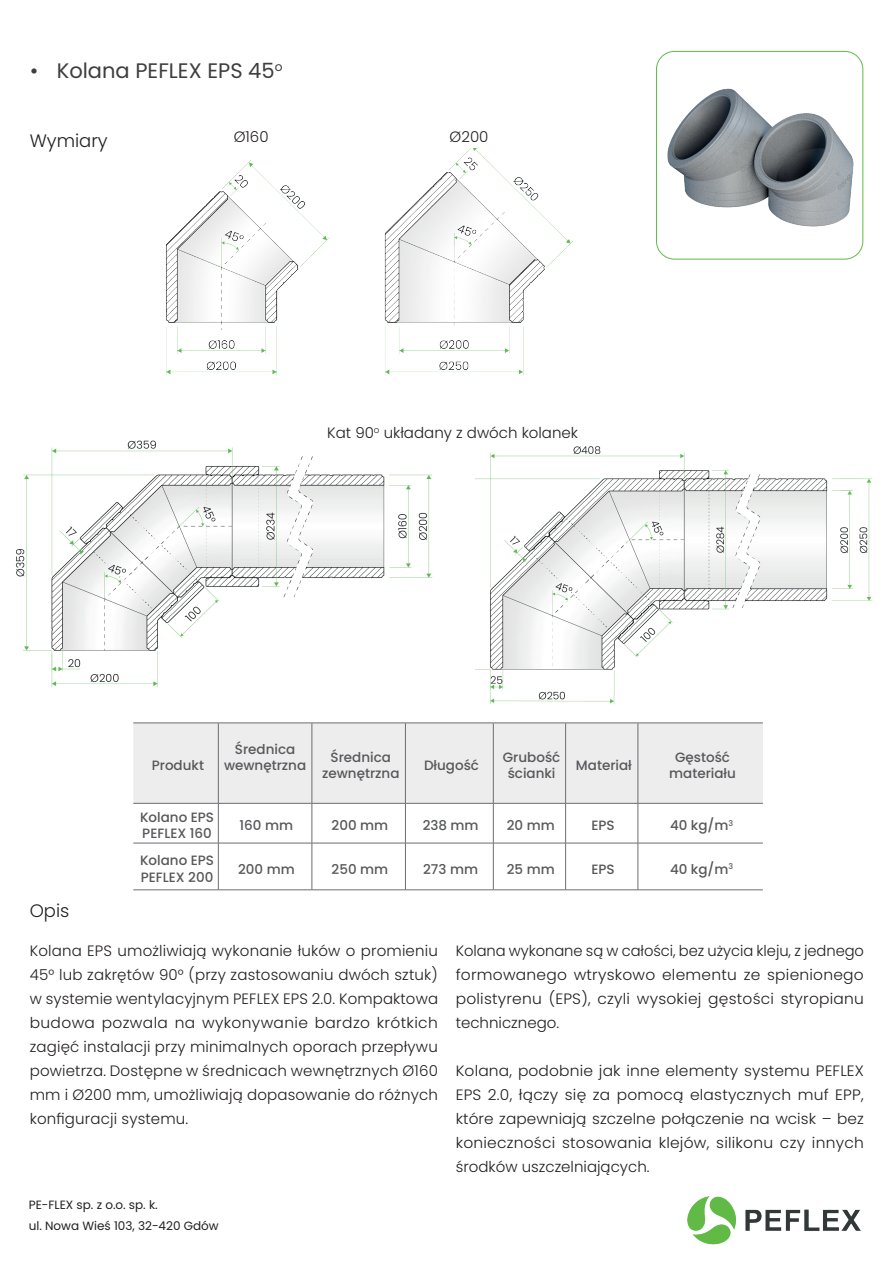
<style>
.page{position:relative;width:893px;height:1263px;background:#fff}
.page>*{position:absolute;margin:0;border:0;box-sizing:border-box;transform-origin:0 0}
.t1{font:21px "Poppins";color:#3e3e3f}
.t2{font:300 18px "Poppins";color:#231f20}
.t3{font:300 15px/24px "Poppins";letter-spacing:.01em;color:#231f20;text-align:justify}
.t4{font:500 13.5px/16.2px "Poppins";color:#57585a;text-align:center}
.t5{font:12px/20.7px "Poppins";color:#231f20}
</style>
<div class="page">
<img style="left:475px;top:446px;width:398px;height:259px">
<img style="left:16px;top:440px;width:417px;height:247px">
<img style="left:687px;top:1196px;width:174px;height:49px">
<img style="left:657px;top:53px;width:206px;height:206px">
<img style="left:166px;top:148px;width:407px;height:228px">
<div style="left:133px;top:723px;width:630px;height:80px;background:#ededee"></div>
<hr style="left:133px;top:722px;width:85px;height:1px;background:#6c6d70">
<hr style="left:218px;top:722px;width:94px;height:1px;background:#6c6d70">
<hr style="left:312px;top:722px;width:93px;height:1px;background:#6c6d70">
<hr style="left:405px;top:722px;width:88px;height:1px;background:#6c6d70">
<hr style="left:493px;top:722px;width:73px;height:1px;background:#6c6d70">
<hr style="left:566px;top:722px;width:72px;height:1px;background:#6c6d70">
<hr style="left:638px;top:722px;width:125px;height:1px;background:#6c6d70">
<hr style="left:133px;top:803px;width:85px;height:1px;background:#6c6d70">
<hr style="left:218px;top:803px;width:94px;height:1px;background:#6c6d70">
<hr style="left:312px;top:803px;width:93px;height:1px;background:#6c6d70">
<hr style="left:405px;top:803px;width:88px;height:1px;background:#6c6d70">
<hr style="left:493px;top:803px;width:73px;height:1px;background:#6c6d70">
<hr style="left:566px;top:803px;width:72px;height:1px;background:#6c6d70">
<hr style="left:638px;top:803px;width:125px;height:1px;background:#6c6d70">
<hr style="left:133px;top:843px;width:85px;height:1px;background:#6c6d70">
<hr style="left:218px;top:843px;width:94px;height:1px;background:#6c6d70">
<hr style="left:312px;top:843px;width:93px;height:1px;background:#6c6d70">
<hr style="left:405px;top:843px;width:88px;height:1px;background:#6c6d70">
<hr style="left:493px;top:843px;width:73px;height:1px;background:#6c6d70">
<hr style="left:566px;top:843px;width:72px;height:1px;background:#6c6d70">
<hr style="left:638px;top:843px;width:125px;height:1px;background:#6c6d70">
<hr style="left:133px;top:889px;width:85px;height:1px;background:#6c6d70">
<hr style="left:218px;top:889px;width:94px;height:1px;background:#6c6d70">
<hr style="left:312px;top:889px;width:93px;height:1px;background:#6c6d70">
<hr style="left:405px;top:889px;width:88px;height:1px;background:#6c6d70">
<hr style="left:493px;top:889px;width:73px;height:1px;background:#6c6d70">
<hr style="left:566px;top:889px;width:72px;height:1px;background:#6c6d70">
<hr style="left:638px;top:889px;width:125px;height:1px;background:#6c6d70">
<hr style="left:218px;top:723px;width:1px;height:80px;background:#6c6d70">
<hr style="left:312px;top:723px;width:1px;height:80px;background:#6c6d70">
<hr style="left:405px;top:723px;width:1px;height:80px;background:#6c6d70">
<hr style="left:493px;top:723px;width:1px;height:80px;background:#6c6d70">
<hr style="left:565px;top:723px;width:1px;height:80px;background:#6c6d70">
<hr style="left:638px;top:723px;width:1px;height:80px;background:#6c6d70">
<hr style="left:218px;top:803px;width:1px;height:40px;background:#6c6d70">
<hr style="left:312px;top:803px;width:1px;height:40px;background:#6c6d70">
<hr style="left:405px;top:803px;width:1px;height:40px;background:#6c6d70">
<hr style="left:493px;top:803px;width:1px;height:40px;background:#6c6d70">
<hr style="left:565px;top:803px;width:1px;height:40px;background:#6c6d70">
<hr style="left:638px;top:803px;width:1px;height:40px;background:#6c6d70">
<hr style="left:218px;top:843px;width:1px;height:47px;background:#6c6d70">
<hr style="left:312px;top:843px;width:1px;height:47px;background:#6c6d70">
<hr style="left:405px;top:843px;width:1px;height:47px;background:#6c6d70">
<hr style="left:493px;top:843px;width:1px;height:47px;background:#6c6d70">
<hr style="left:565px;top:843px;width:1px;height:47px;background:#6c6d70">
<hr style="left:638px;top:843px;width:1px;height:47px;background:#6c6d70">
<h1 class="t1" style="left:30px;top:58px;width:254px">• Kolana PEFLEX EPS 45<sup>o</sup></h1>
<p class="t2" style="left:30px;top:130px;width:79px">Wymiary</p>
<p class="t3" style="left:234px;top:124px;width:36px">Ø160</p>
<p class="t3" style="left:450px;top:124px;width:40px">Ø200</p>
<p class="t3" style="left:327px;top:421px;width:252px">Kat 90<sup>o</sup> układany z dwóch kolanek</p>
<p class="t4" style="left:152px;top:757px;width:54px">Produkt</p>
<p class="t4" style="left:224px;top:741px;width:84px">Średnica wewnętrzna</p>
<p class="t4" style="left:322px;top:749px;width:79px">Średnica zewnętrzna</p>
<p class="t4" style="left:424px;top:757px;width:56px">Długość</p>
<p class="t4" style="left:503px;top:749px;width:59px">Grubość ścianki</p>
<p class="t4" style="left:576px;top:757px;width:57px">Materiał</p>
<p class="t4" style="left:669px;top:749px;width:68px">Gęstość materiału</p>
<p class="t4" style="left:140px;top:809px;width:75px;text-align:left">Kolano EPS<br>PEFLEX 160</p>
<p class="t4" style="left:240px;top:817px;width:55px">160 mm</p>
<p class="t4" style="left:332px;top:817px;width:58px">200 mm</p>
<p class="t4" style="left:423px;top:817px;width:57px">238 mm</p>
<p class="t4" style="left:507px;top:817px;width:50px">20 mm</p>
<p class="t4" style="left:591px;top:817px;width:25px">EPS</p>
<p class="t4" style="left:670px;top:817px;width:65px">40 kg/m<sup>3</sup></p>
<p class="t4" style="left:140px;top:853px;width:75px;text-align:left">Kolano EPS<br>PEFLEX 200</p>
<p class="t4" style="left:238px;top:861px;width:58px">200 mm</p>
<p class="t4" style="left:332px;top:861px;width:58px">250 mm</p>
<p class="t4" style="left:423px;top:861px;width:56px">273 mm</p>
<p class="t4" style="left:507px;top:861px;width:49px">25 mm</p>
<p class="t4" style="left:591px;top:861px;width:25px">EPS</p>
<p class="t4" style="left:670px;top:861px;width:65px">40 kg/m<sup>3</sup></p>
<p class="t2" style="left:30px;top:901px;width:41px">Opis</p>
<p class="t3" style="left:30px;top:939px;width:410px">Kolana EPS umożliwiają wykonanie łuków o promieniu 45° lub zakrętów 90° (przy zastosowaniu dwóch sztuk) w systemie wentylacyjnym PEFLEX EPS 2.0. Kompaktowa budowa pozwala na wykonywanie bardzo krótkich zagięć instalacji przy minimalnych oporach przepływu powietrza. Dostępne w średnicach wewnętrznych Ø160 mm i Ø200 mm, umożliwiają dopasowanie do różnych konfiguracji systemu.</p>
<p class="t3" style="left:456px;top:939px;width:410px">Kolana wykonane są w całości, bez użycia kleju, z jednego formowanego wtryskowo elementu ze spienionego polistyrenu (EPS), czyli wysokiej gęstości styropianu technicznego.</p>
<p class="t3" style="left:456px;top:1059px;width:410px">Kolana, podobnie jak inne elementy systemu PEFLEX EPS 2.0, łączy się za pomocą elastycznych muf EPP, które zapewniają szczelne połączenie na wcisk – bez konieczności stosowania klejów, silikonu czy innych środków uszczelniających.</p>
<p class="t5" style="left:29px;top:1194px;width:191px">PE-FLEX sp. z o.o. sp. k.<br>ul. Nowa Wieś 103, 32-420 Gdów</p>
</div>
